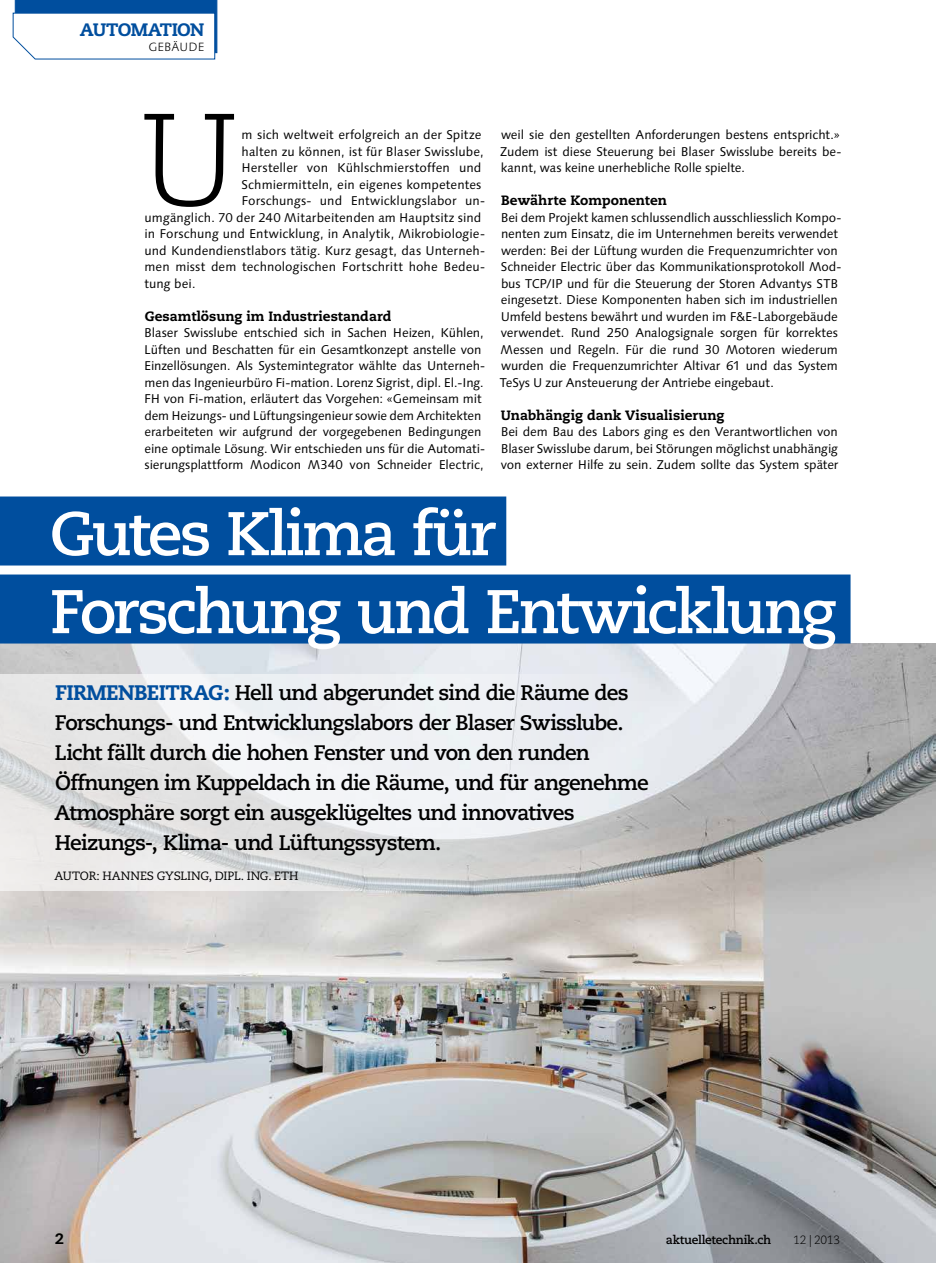
<style>
.page{position:relative;width:936px;height:1263px;background:#fff}
.page>*{position:absolute;margin:0;border:0;box-sizing:border-box;transform-origin:0 0}
.t1{font:300 130.65px "Caecilia";color:#000}
.t2{font:700 61.5px/78px "Caecilia";letter-spacing:-.05em;color:#fff}
.t3{font:700 21px/30px "Caecilia";letter-spacing:-.04em;color:#000}
.t4{font:800 18px "Caecilia";letter-spacing:-.04em;color:#004e9e}
.t5{font:800 15px "Caecilia";color:#000}
.t6{font:800 13.5px "Caecilia";color:#000}
.t7{font:12.75px/16.5px "Linotype Syntax";letter-spacing:-.01em;color:#000}
.t8{font:12px "Caecilia";letter-spacing:-.01em;color:#000}
.t9{font:700 12px "Caecilia";letter-spacing:-.015em;color:#000}
.t10{font:300 12px "Linotype Syntax";letter-spacing:.015em;color:#000}
.t11{font:300 12px "Caecilia";letter-spacing:-.025em;color:#000}
.s1{font-weight:800;color:#004e9e}
</style>
<div class="page">
<img style="left:0;top:643px;width:935px;height:620px">
<svg style="left:0;top:674px;width:660px;height:217px;fill:#eaebec"></svg>
<div style="left:0;top:496px;width:506px;height:69px;background:#004e9e"></div>
<div style="left:0;top:574px;width:850px;height:69px;background:#004e9e"></div>
<svg style="left:12px;top:0;width:206px;height:60px"></svg>
<h3 class="t4" style="left:80px;top:18px;width:126px">AUTOMATION</h3>
<p class="t10" style="left:148px;top:39px;width:58px">GEBÄUDE</p>
<h1 class="t1" style="left:139px;top:87px;width:101px">U</h1>
<p class="t7" style="left:242px;top:127px;width:241px">m sich weltweit erfolgreich an der Spitze</p>
<p class="t7" style="left:242px;top:143px;width:244px">halten zu können, ist für Blaser Swisslube,</p>
<p class="t7" style="left:241px;top:160px;width:241px">Hersteller von Kühlschmierstoffen und</p>
<p class="t7" style="left:241px;top:176px;width:241px">Schmiermitteln, ein eigenes kompetentes</p>
<p class="t7" style="left:241px;top:193px;width:245px">Forschungs- und Entwicklungslabor un-</p>
<p class="t7" style="left:145px;top:209px;width:338px">umgänglich. 70 der 240 Mitarbeitenden am Hauptsitz sind</p>
<p class="t7" style="left:144px;top:226px;width:342px">in Forschung und Entwicklung, in Analytik, Mikrobiologie-</p>
<p class="t7" style="left:145px;top:242px;width:342px">und Kundendienstlabors tätig. Kurz gesagt, das Unterneh-</p>
<p class="t7" style="left:144px;top:259px;width:342px">men misst dem technologischen Fortschritt hohe Bedeu-</p>
<p class="t7" style="left:144px;top:275px;width:53px">tung bei.</p>
<p class="t6" style="left:145px;top:308px;width:248px">Gesamtlösung im Industriestandard</p>
<p class="t7" style="left:144px;top:325px;width:342px">Blaser Swisslube entschied sich in Sachen Heizen, Kühlen, Lüften und Beschatten für ein Gesamtkonzept anstelle von Einzellösungen. Als Systemintegrator wählte das Unterneh&shy;men das Ingenieurbüro Fi-mation. Lorenz Sigrist, dipl. El.-Ing.<br>FH von Fi-mation, erläutert das Vorgehen: «Gemeinsam mit dem Heizungs- und Lüftungsingenieur sowie dem Architekten erarbeiteten wir aufgrund der vorgegebenen Bedingungen eine optimale Lösung. Wir entschieden uns für die Automati&shy;sierungsplattform Modicon M340 von Schneider Electric,</p>
<p class="t7" style="left:500px;top:127px;width:343px">weil sie den gestellten Anforderungen bestens entspricht.»<br>Zudem ist diese Steuerung bei Blaser Swisslube bereits be&shy;kannt, was keine unerhebliche Rolle spielte.</p>
<p class="t6" style="left:501px;top:192px;width:168px">Bewährte Komponenten</p>
<p class="t7" style="left:499px;top:209px;width:343px">Bei dem Projekt kamen schlussendlich ausschliesslich Kompo&shy;nenten zum Einsatz, die im Unternehmen bereits verwendet werden: Bei der Lüftung wurden die Frequenzumrichter von Schneider Electric über das Kommunikationsprotokoll Mod&shy;bus TCP/IP und für die Steuerung der Storen Advantys STB eingesetzt. Diese Komponenten haben sich im industriellen Umfeld bestens bewährt und wurden im F&amp;E-Laborgebäude verwendet. Rund 250 Analogsignale sorgen für korrektes Messen und Regeln. Für die rund 30 Motoren wiederum wurden die Frequenzumrichter Altivar 61 und das System TeSys U zur Ansteuerung der Antriebe eingebaut.</p>
<p class="t6" style="left:501px;top:407px;width:225px">Unabhängig dank Visualisierung</p>
<p class="t7" style="left:500px;top:424px;width:339px;text-align:justify">Bei dem Bau des Labors ging es den Verantwortlichen von Blaser Swisslube darum, bei Störungen möglichst unabhängig von externer Hilfe zu sein. Zudem sollte das System später</p>
<h2 class="t2" style="left:50px;top:496px;width:788px">Gutes Klima für<br>Forschung und Entwicklung</h2>
<p class="t3" style="left:54px;top:678px;width:596px"><span class="s1">FIRMENBEITRAG:</span> Hell und abgerundet sind die Räume des Forschungs- und Entwicklungslabors der Blaser Swisslube.<br>Licht fällt durch die hohen Fenster und von den runden Öffnungen im Kuppeldach in die Räume, und für angenehme Atmosphäre sorgt ein ausgeklügeltes und innovatives Heizungs-, Klima- und Lüftungssystem.</p>
<p class="t8" style="left:54px;top:869px;width:246px">AUTOR: HANNES GYSLING, DIPL. ING. ETH</p>
<p class="t5" style="left:55px;top:1229px;width:10px">2</p>
<p class="t9" style="left:665px;top:1232px;width:107px">aktuelletechnik.ch</p>
<p class="t11" style="left:793px;top:1233px;width:48px">12 | 2013</p>
</div>
